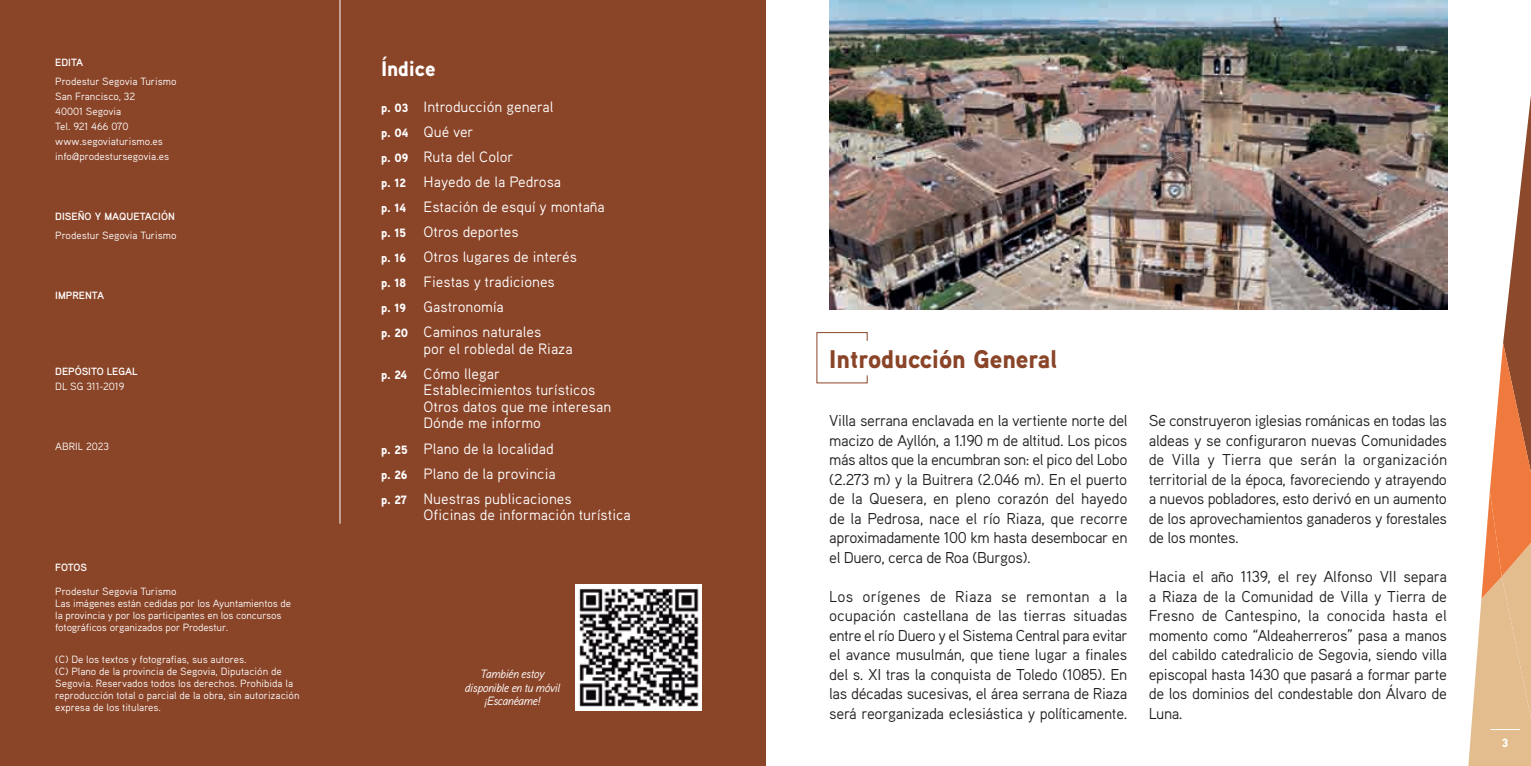
<style>
.page{position:relative;width:1531px;height:766px;background:#fff}
.page>*{position:absolute;margin:0;border:0;box-sizing:border-box;transform-origin:0 0}
.t1{font:900 25.5px "Aaux Pro";color:#8a4428}
.t2{font:900 21px "Aaux Pro";color:#fff}
.t3{font:15.75px/19.5px "Aaux Pro";letter-spacing:-.025em;color:#231f20;text-align:justify}
.t4{font:15px/25px "Aaux Pro";color:#fff}
.t5{font:italic 12px/13.5px "Aaux Pro";letter-spacing:-.04em;color:#fff;text-align:center}
.t6{font:900 12px "Aaux Pro";color:#fff}
.t7{font:10.5px/12px "Aaux Pro";color:#fff}
.t8{font:700 10.5px "Aaux Pro";color:#fff}
.s1{font-weight:900;font-size:12px}
</style>
<div class="page">
<img style="left:829px;top:0;width:618px;height:309px">
<svg style="left:816px;top:332px;width:52px;height:51px"></svg>
<svg style="left:1468px;top:95px;width:63px;height:670px"></svg>
<hr style="left:1490px;top:729px;width:30px;height:1px;background:#fff">
<div style="left:0;top:0;width:765px;height:765px;background:#8a4428"></div>
<hr style="left:340px;top:0;width:1px;height:523px;background:#fff">
<img style="left:576px;top:584px;width:126px;height:126px">
<p class="t8" style="left:55px;top:55px;width:29px">EDITA</p>
<p class="t7" style="left:55px;top:73px;width:123px;line-height:15px">Prodestur Segovia Turismo<br>San Francisco, 32<br>40001 Segovia<br>Tel. 921 466 070 www.segoviaturismo.es info@prodestursegovia.es</p>
<p class="t8" style="left:55px;top:210px;width:121px">DISEÑO Y MAQUETACIÓN</p>
<p class="t7" style="left:55px;top:229px;width:123px">Prodestur Segovia Turismo</p>
<p class="t8" style="left:55px;top:289px;width:50px">IMPRENTA</p>
<p class="t8" style="left:55px;top:364px;width:84px">DEPÓSITO LEGAL</p>
<p class="t7" style="left:55px;top:379px;width:71px">DL SG 311-2019</p>
<p class="t7" style="left:55px;top:439px;width:55px">ABRIL 2023</p>
<p class="t8" style="left:55px;top:560px;width:33px">FOTOS</p>
<p class="t7" style="left:55px;top:585px;width:237px">Prodestur Segovia Turismo<br>Las imágenes están cedidas por los Ayuntamientos de la provincia y por los participantes en los concursos fotográficos organizados por Prodestur.</p>
<p class="t7" style="left:55px;top:652px;width:246px">(C) De los textos y fotografías, sus autores.<br>(C) Plano de la provincia de Segovia, Diputación de Segovia. Reservados todos los derechos. Prohibida la reproducción total o parcial de la obra, sin autorización expresa de los titulares.</p>
<h2 class="t2" style="left:381px;top:55px;width:56px">Índice</h2>
<p class="t4" style="left:381px;top:94px;width:225px"><span class="s1">p. 03</span> Introducción general<br><span class="s1">p. 04</span> Qué ver<br><span class="s1">p. 09</span> Ruta del Color<br><span class="s1">p. 12</span> Hayedo de la Pedrosa<br><span class="s1">p. 14</span> Estación de esquí y montaña <span class="s1">p. 15</span> Otros deportes<br><span class="s1">p. 16</span> Otros lugares de interés<br><span class="s1">p. 18</span> Fiestas y tradiciones<br><span class="s1">p. 19</span> Gastronomía<br><span class="s1">p. 20</span> Caminos naturales</p>
<p class="t4" style="left:381px;top:335px;width:193px;text-indent:43px">por el robledal de Riaza <span class="s1">p. 24</span> Cómo llegar</p>
<p class="t4" style="left:423px;top:381px;width:189px;line-height:16.5px">Establecimientos turísticos<br>Otros datos que me interesan<br>Dónde me informo</p>
<p class="t4" style="left:381px;top:435px;width:192px"><span class="s1">p. 25</span> Plano de la localidad<br><span class="s1">p. 26</span> Plano de la provincia<br><span class="s1">p. 27</span> Nuestras publicaciones</p>
<p class="t4" style="left:423px;top:501px;width:209px">Oficinas de información turística</p>
<p class="t5" style="left:465px;top:666px;width:97px">También estoy disponible en tu móvil ¡Escanéame!</p>
<h1 class="t1" style="left:829px;top:342px;width:229px">Introducción General</h1>
<p class="t3" style="left:829px;top:410px;width:300px">Villa serrana enclavada en la vertiente norte del macizo de Ayllón, a 1.190 m de altitud. Los picos más altos que la encumbran son: el pico del Lobo (2.273 m) y la Buitrera (2.046 m). En el puerto de la Quesera, en pleno corazón del hayedo de la Pedrosa, nace el río Riaza, que recorre aproximadamente 100 km hasta desembocar en el Duero, cerca de Roa (Burgos).</p>
<p class="t3" style="left:829px;top:586px;width:300px">Los orígenes de Riaza se remontan a la ocupación castellana de las tierras situadas entre el río Duero y el Sistema Central para evitar el avance musulmán, que tiene lugar a finales del s. XI tras la conquista de Toledo (1085). En las décadas sucesivas, el área serrana de Riaza será reorganizada eclesiástica y políticamente.</p>
<p class="t3" style="left:1149px;top:410px;width:300px">Se construyeron iglesias románicas en todas las aldeas y se configuraron nuevas Comunidades de Villa y Tierra que serán la organización territorial de la época, favoreciendo y atrayendo a nuevos pobladores, esto derivó en un aumento de los aprovechamientos ganaderos y forestales de los montes.</p>
<p class="t3" style="left:1149px;top:566px;width:300px">Hacia el año 1139, el rey Alfonso VII separa a Riaza de la Comunidad de Villa y Tierra de Fresno de Cantespino, la conocida hasta el momento como “Aldeaherreros” pasa a manos del cabildo catedralicio de Segovia, siendo villa episcopal hasta 1430 que pasará a formar parte de los dominios del condestable don Álvaro de Luna.</p>
<p class="t6" style="left:1502px;top:734px;width:8px">3</p>
</div>
